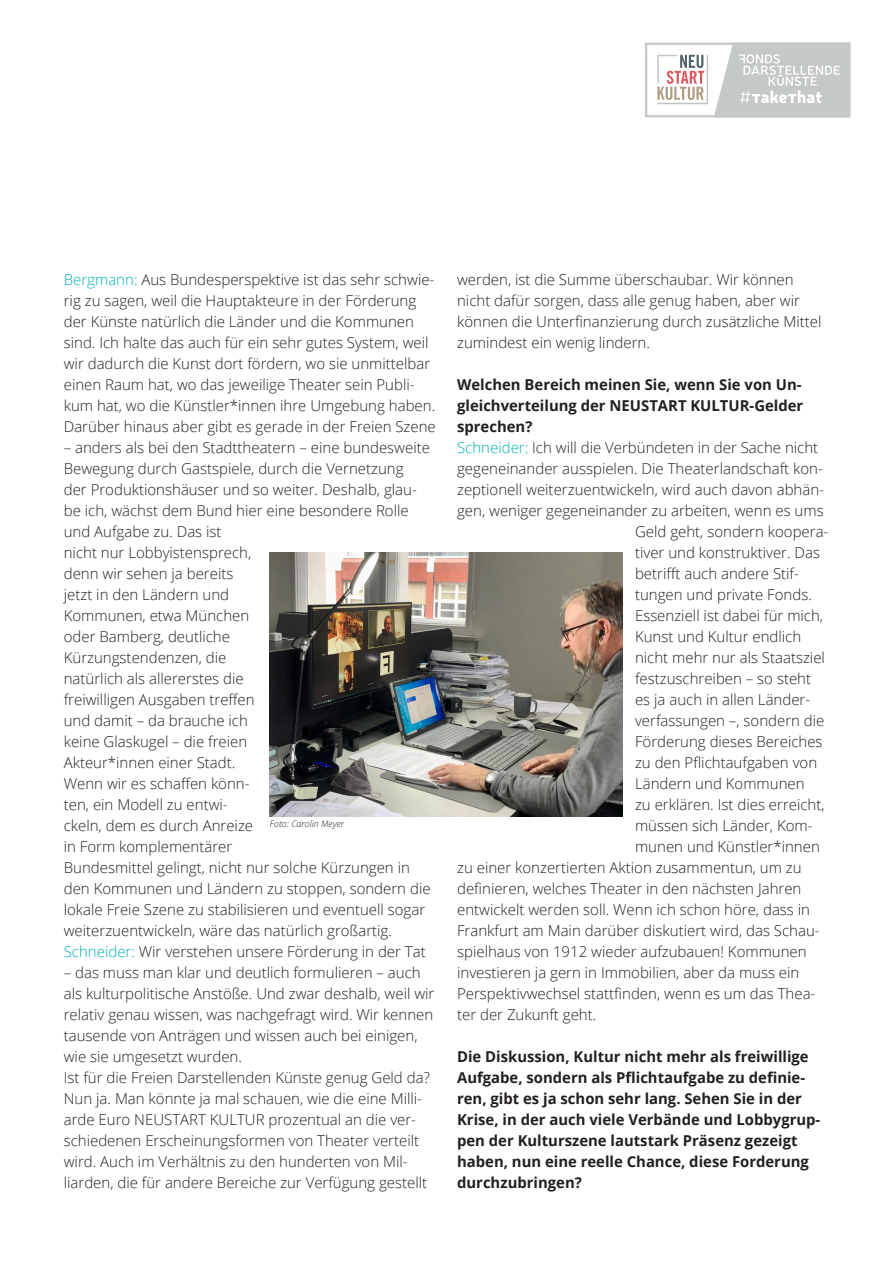
<style>
.page{position:relative;width:893px;height:1263px;background:#fff}
.page>*{position:absolute;margin:0;border:0;box-sizing:border-box;transform-origin:0 0}
.Fließtext_Light{font:300 15px/21px "Open Sans";color:#231f20}
.Fließtext_Bold{font:700 15px/21px "Open Sans";color:#231f20;text-align:justify}
.Bildunterschrift{font:italic 300 9px "Open Sans";color:#231f20}
.s1{color:#00b0b9}
</style>
<div class="page">
<svg style="left:645px;top:43px;width:205px;height:74px"></svg>
<img style="left:270px;top:552px;width:352px;height:264px">
<p class="Fließtext_Light" style="left:64px;top:269px;width:373px"><span class="s1">Bergmann:</span> Aus Bundesperspektive ist das sehr schwie&shy;rig zu sagen, weil die Hauptakteure in der Förderung der Künste natürlich die Länder und die Kommunen sind. Ich halte das auch für ein sehr gutes System, weil wir dadurch die Kunst dort fördern, wo sie unmittelbar einen Raum hat, wo das jeweilige Theater sein Publi&shy;kum hat, wo die Künstler*innen ihre Umgebung haben.</p>
<p class="Fließtext_Light" style="left:64px;top:416px;width:374px">Darüber hinaus aber gibt es gerade in der Freien Szene</p>
<p class="Fließtext_Light" style="left:64px;top:437px;width:368px">– anders als bei den Stadttheatern – eine bundesweite Bewegung durch Gastspiele, durch die Vernetzung<br>der Produktionshäuser und so weiter. Deshalb, glau&shy;be ich, wächst dem Bund hier eine besondere Rolle und Aufgabe zu. Das ist<br>nicht nur Lobbyistensprech,<br>denn wir sehen ja bereits<br>jetzt in den Ländern und<br>Kommunen, etwa München<br>oder Bamberg, deutliche<br>Kürzungstendenzen, die<br>natürlich als allererstes die<br>freiwilligen Ausgaben treffen<br>und damit – da brauche ich<br>keine Glaskugel – die freien<br>Akteur*innen einer Stadt.<br>Wenn wir es schaffen könn-<br>ten, ein Modell zu entwi-<br>ckeln, dem es durch Anreize<br>in Form komplementärer<br>Bundesmittel gelingt, nicht nur solche Kürzungen in den Kommunen und Ländern zu stoppen, sondern die lokale Freie Szene zu stabilisieren und eventuell sogar weiterzuentwickeln, wäre das natürlich großartig.</p>
<p class="Fließtext_Light" style="left:64px;top:941px;width:363px"><span class="s1">Schneider:</span> Wir verstehen unsere Förderung in der Tat</p>
<p class="Fließtext_Light" style="left:64px;top:962px;width:372px">– das muss man klar und deutlich formulieren – auch als kulturpolitische Anstöße. Und zwar deshalb, weil wir relativ genau wissen, was nachgefragt wird. Wir kennen tausende von Anträgen und wissen auch bei einigen, wie sie umgesetzt wurden.</p>
<p class="Fließtext_Light" style="left:64px;top:1067px;width:368px">Ist für die Freien Darstellenden Künste genug Geld da?<br>Nun ja. Man könnte ja mal schauen, wie die eine Milli&shy;arde Euro NEUSTART KULTUR prozentual an die ver&shy;schiedenen Erscheinungsformen von Theater verteilt wird. Auch im Verhältnis zu den hunderten von Mil&shy;liarden, die für andere Bereiche zur Verfügung gestellt</p>
<p class="Bildunterschrift" style="left:270px;top:818px;width:76px">Foto: Carolin Meyer</p>
<p class="Fließtext_Light" style="left:457px;top:269px;width:366px">werden, ist die Summe überschaubar. Wir können nicht dafür sorgen, dass alle genug haben, aber wir können die Unterfinanzierung durch zusätzliche Mittel zumindest ein wenig lindern.</p>
<p class="Fließtext_Bold" style="left:457px;top:374px;width:348px">Welchen Bereich meinen Sie, wenn Sie von Un&shy;gleichverteilung der NEUSTART KULTUR-Gelder sprechen?</p>
<p class="Fließtext_Light" style="left:457px;top:437px;width:363px"><span class="s1">Schneider:</span> Ich will die Verbündeten in der Sache nicht</p>
<p class="Fließtext_Light" style="left:457px;top:458px;width:367px">gegeneinander ausspielen. Die Theaterlandschaft kon-</p>
<p class="Fließtext_Light" style="left:457px;top:479px;width:368px">zeptionell weiterzuentwickeln, wird auch davon abhän-</p>
<p class="Fließtext_Light" style="left:457px;top:500px;width:368px">gen, weniger gegeneinander zu arbeiten, wenn es ums</p>
<p class="Fließtext_Light" style="left:635px;top:521px;width:195px">Geld geht, sondern koopera-</p>
<p class="Fließtext_Light" style="left:635px;top:542px;width:187px">tiver und konstruktiver. Das</p>
<p class="Fließtext_Light" style="left:635px;top:563px;width:165px">betrifft auch andere Stif-</p>
<p class="Fließtext_Light" style="left:635px;top:584px;width:178px">tungen und private Fonds.</p>
<p class="Fließtext_Light" style="left:635px;top:605px;width:190px">Essenziell ist dabei für mich,</p>
<p class="Fließtext_Light" style="left:635px;top:626px;width:168px">Kunst und Kultur endlich</p>
<p class="Fließtext_Light" style="left:635px;top:647px;width:191px">nicht mehr nur als Staatsziel</p>
<p class="Fließtext_Light" style="left:635px;top:668px;width:178px">festzuschreiben – so steht</p>
<p class="Fließtext_Light" style="left:635px;top:689px;width:177px">es ja auch in allen Länder-</p>
<p class="Fließtext_Light" style="left:635px;top:710px;width:191px">verfassungen –, sondern die</p>
<p class="Fließtext_Light" style="left:635px;top:731px;width:189px">Förderung dieses Bereiches</p>
<p class="Fließtext_Light" style="left:635px;top:752px;width:184px">zu den Pflichtaufgaben von</p>
<p class="Fließtext_Light" style="left:635px;top:773px;width:171px">Ländern und Kommunen</p>
<p class="Fließtext_Light" style="left:635px;top:794px;width:191px">zu erklären. Ist dies erreicht,</p>
<p class="Fließtext_Light" style="left:635px;top:815px;width:179px">müssen sich Länder, Kom-</p>
<p class="Fließtext_Light" style="left:635px;top:836px;width:186px">munen und Künstler*innen</p>
<p class="Fließtext_Light" style="left:457px;top:857px;width:346px">zu einer konzertierten Aktion zusammentun, um zu</p>
<p class="Fließtext_Light" style="left:457px;top:878px;width:346px">definieren, welches Theater in den nächsten Jahren</p>
<p class="Fließtext_Light" style="left:457px;top:899px;width:354px">entwickelt werden soll. Wenn ich schon höre, dass in</p>
<p class="Fließtext_Light" style="left:457px;top:920px;width:364px">Frankfurt am Main darüber diskutiert wird, das Schau-</p>
<p class="Fließtext_Light" style="left:457px;top:941px;width:351px">spielhaus von 1912 wieder aufzubauen! Kommunen</p>
<p class="Fließtext_Light" style="left:457px;top:962px;width:344px">investieren ja gern in Immobilien, aber da muss ein</p>
<p class="Fließtext_Light" style="left:457px;top:983px;width:360px">Perspektivwechsel stattfinden, wenn es um das Thea-</p>
<p class="Fließtext_Light" style="left:457px;top:1004px;width:141px">ter der Zukunft geht.</p>
<p class="Fließtext_Bold" style="left:457px;top:1046px;width:365px;text-align:left">Die Diskussion, Kultur nicht mehr als freiwillige Aufgabe, sondern als Pflichtaufgabe zu definie&shy;ren, gibt es ja schon sehr lang. Sehen Sie in der Krise, in der auch viele Verbände und Lobbygrup&shy;pen der Kulturszene lautstark Präsenz gezeigt haben, nun eine reelle Chance, diese Forderung durchzubringen?</p>
</div>
